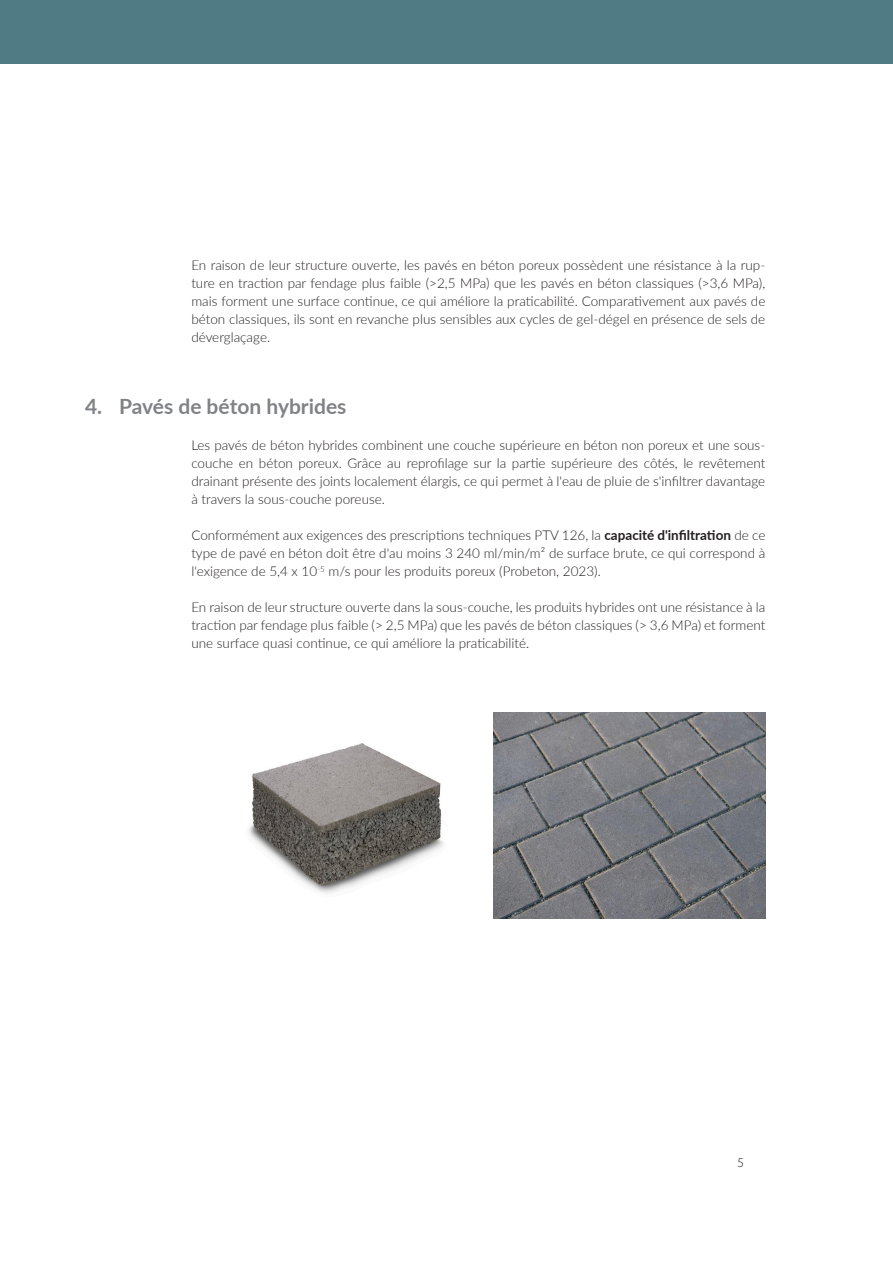
<style>
.page{position:relative;width:893px;height:1263px;background:#fff}
.page>*{position:absolute;margin:0;border:0;box-sizing:border-box;transform-origin:0 0}
.t1{font:700 21px "Lato";color:#808285}
.t2{font:300 13.5px/18px "Lato";color:#231f20;text-align:justify}
.t3{font:300 13.5px "Myriad Pro";color:#231f20}
.s1{font-weight:700}
</style>
<div class="page">
<div style="left:0;top:0;width:893px;height:106px;background:#507b85"></div>
<div style="left:0;top:65px;width:893px;height:126px;background:#fff"></div>
<img style="left:249px;top:743px;width:195px;height:150px">
<img style="left:493px;top:712px;width:272px;height:206px">
<p class="t2" style="left:191px;top:256px;width:576px">En raison de leur structure ouverte, les pavés en béton poreux possèdent une résistance à la rup&shy;ture en traction par fendage plus faible (&gt;2,5 MPa) que les pavés en béton classiques (&gt;3,6 MPa), mais forment une surface continue, ce qui améliore la praticabilité. Comparativement aux pavés de béton classiques, ils sont en revanche plus sensibles aux cycles de gel-dégel en présence de sels de déverglaçage.</p>
<p class="t1" style="left:85px;top:391px;width:263px">4. Pavés de béton hybrides</p>
<p class="t2" style="left:191px;top:436px;width:575px">Les pavés de béton hybrides combinent une couche supérieure en béton non poreux et une sous&shy;couche en béton poreux. Grâce au reprofilage sur la partie supérieure des côtés, le revêtement drainant présente des joints localement élargis, ce qui permet à l'eau de pluie de s'infiltrer davantage à travers la sous-couche poreuse.</p>
<p class="t2" style="left:191px;top:526px;width:575px">Conformément aux exigences des prescriptions techniques PTV 126, la <span class="s1">capacité d'infiltration</span> de ce type de pavé en béton doit être d'au moins 3 240 ml/min/m² de surface brute, ce qui correspond à l'exigence de 5,4 x 10<sup>-5</sup> m/s pour les produits poreux (Probeton, 2023).</p>
<p class="t2" style="left:191px;top:598px;width:575px">En raison de leur structure ouverte dans la sous-couche, les produits hybrides ont une résistance à la traction par fendage plus faible (&gt; 2,5 MPa) que les pavés de béton classiques (&gt; 3,6 MPa) et forment une surface quasi continue, ce qui améliore la praticabilité.</p>
<p class="t3" style="left:738px;top:1154px;width:8px">5</p>
</div>
